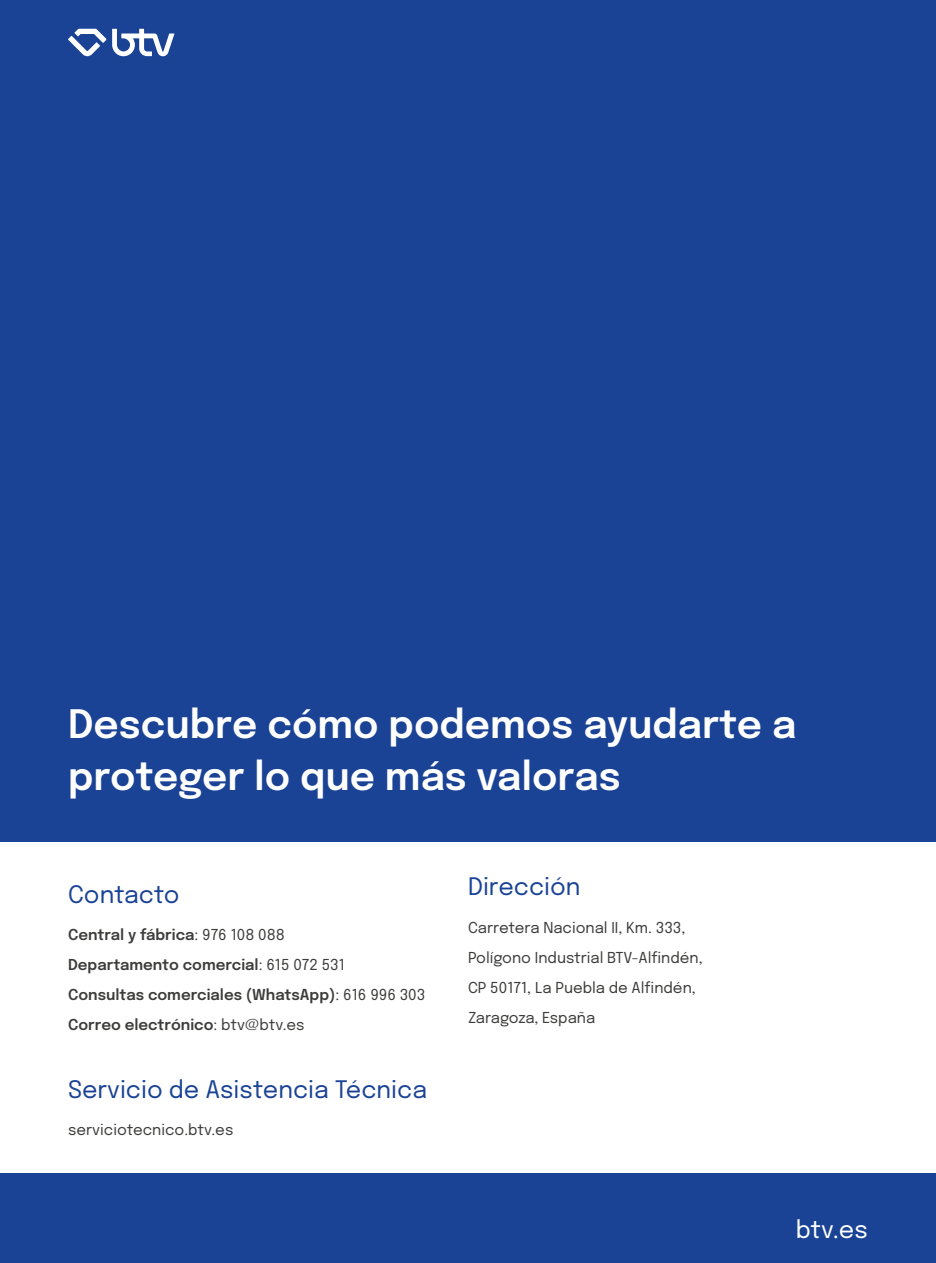
<style>
.page{position:relative;width:936px;height:1263px;background:#fff}
.page>*{position:absolute;margin:0;border:0;box-sizing:border-box;transform-origin:0 0}
.t1{font:600 39px/52.5px "Epilogue";color:#fff}
.t2{font:24px "Epilogue";color:#1a4395}
.t3{font:24px "Epilogue";color:#fff}
.t4{font:600 15px/30px "Epilogue";color:#3c3c3b}
.t5{font:15px/30px "Epilogue";color:#3c3c3b}
.s1{font-weight:400}
</style>
<div class="page">
<div style="left:0;top:0;width:935px;height:1263px;background:#1a4395"></div>
<svg style="left:68px;top:29px;width:38px;height:27px"></svg>
<svg style="left:112px;top:29px;width:62px;height:28px"></svg>
<div style="left:0;top:843px;width:935px;height:330px;background:#fff"></div>
<h1 class="t1" style="left:68px;top:694px;width:729px">Descubre cómo podemos ayudarte a proteger lo que más valoras</h1>
<h2 class="t2" style="left:68px;top:877px;width:113px">Contacto</h2>
<p class="t4" style="left:68px;top:919px;width:359px">Central y fábrica<span class="s1">: 976 108 088<br></span>Departamento comercial<span class="s1">: 615 072 531<br></span>Consultas comerciales (WhatsApp)<span class="s1">: 616 996 303<br></span>Correo electrónico<span class="s1">: btv@btv.es</span></p>
<h2 class="t2" style="left:68px;top:1072px;width:360px">Servicio de Asistencia Técnica</h2>
<p class="t5" style="left:68px;top:1114px;width:167px">serviciotecnico.btv.es</p>
<h2 class="t2" style="left:468px;top:869px;width:114px">Dirección</h2>
<p class="t5" style="left:468px;top:911px;width:236px">Carretera Nacional II, Km. 333,<br>Polígono Industrial BTV-Alfindén,<br>CP 50171, La Puebla de Alfindén,<br>Zaragoza, España</p>
<h2 class="t3" style="left:795px;top:1213px;width:74px">btv.es</h2>
</div>
